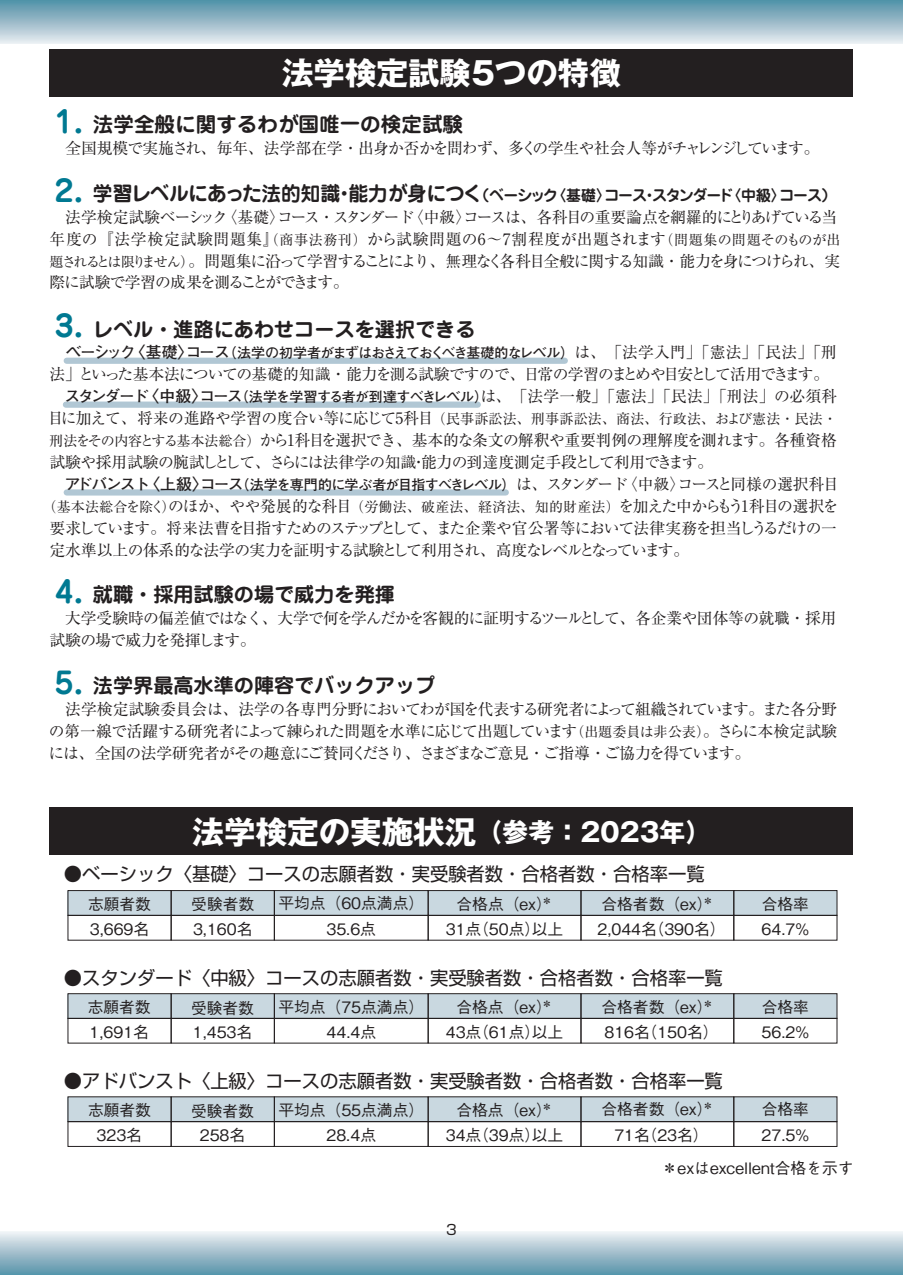
<style>
.page{position:relative;width:903px;height:1275px;background:#fff}
.page>*{position:absolute;margin:0;border:0;box-sizing:border-box;transform-origin:0 0}
.t1{font:700 31.5px "Gothic MB101 Pr 5";color:#fff}
.t2{font:700 29.75px "Jun 501 Pro";color:#007992}
.t3{font:700 26.07px "Gothic MB101 Pr 5";color:#fff}
.t4{font:700 20.47px "Jun 501 Pro";color:#231f20}
.t5{font:700 20.12px "Jun 501 Pro";color:#231f20}
.t6{font:18.55px "Shin Go Pr 6";color:#231f20}
.t7{font:15.75px/21.9px "Ryumin Pr 6";letter-spacing:-.055em;color:#231f20}
.t8{font:500 15.75px/24.3px "Gothic BBB Pr 6";color:#231f20}
.t9{font:15.75px/21.9px "Ryumin Pr 6";letter-spacing:-.035em;color:#231f20}
.t10{font:15.75px/21.9px "Ryumin Pr 6";letter-spacing:-.075em;color:#231f20}
.t11{font:15.75px "Ryumin Pr 6";letter-spacing:-.095em;color:#231f20}
.t12{font:700 15.22px "Jun 501 Pro";letter-spacing:-.075em;color:#231f20}
.t13{font:14px "Ryumin Pr 6";letter-spacing:.01em;color:#231f20}
.t14{font:700 14px "Futo Go B101 Pr 6";letter-spacing:-.085em;color:#231f20}
.t15{font:14px "Shin Go Pr 6";color:#231f20}
.s1{font-size:29.75px;color:#007992}
.s2{font-size:20.12px}
.s3{font-size:14px}
.s4{font-size:15.75px}
.s5{font-family:"Shin Go Pr 6";font-weight:400;font-size:15.75px}
.s6{font-family:"Ryumin Pr 6";font-weight:400;font-size:15.75px}
.s7{font-family:"Futo Go B101 Pr 6";font-weight:700}
.s8{font-family:"Shin Go Pr 6"}
.s9{font-family:"Futo Go B101 Pr 6";font-weight:700;font-size:14px}
.s10{font-size:31.5px}
</style>
<div class="page">
<div style="left:0;top:0;width:903px;height:44px;background:linear-gradient(to bottom,#4f8ea5,#e6e9ee)"></div>
<div style="left:0;top:1232px;width:903px;height:43px;background:linear-gradient(to bottom,#eceef2,#5691a8)"></div>
<div style="left:67px;top:358px;width:498px;height:6px;background:#b1c7d4"></div>
<div style="left:66px;top:402px;width:412px;height:6px;background:#b1c7d4"></div>
<div style="left:67px;top:489px;width:439px;height:7px;background:#b1c7d4"></div>
<div style="left:50px;top:808px;width:803px;height:47px;background:#231f20"></div>
<div style="left:68px;top:890px;width:769px;height:25px;background:#c9d8e0"></div>
<div style="left:68px;top:994px;width:769px;height:24px;background:#c9d8e0"></div>
<div style="left:68px;top:1097px;width:769px;height:25px;background:#c9d8e0"></div>
<div style="left:68px;top:890px;width:103px;height:26px;border:1px solid #231f20"></div>
<div style="left:274px;top:890px;width:154px;height:26px;border:1px solid #231f20"></div>
<div style="left:428px;top:890px;width:153px;height:26px;border:1px solid #231f20"></div>
<div style="left:581px;top:890px;width:153px;height:26px;border:1px solid #231f20"></div>
<div style="left:68px;top:915px;width:103px;height:25px;border:1px solid #231f20"></div>
<div style="left:274px;top:915px;width:154px;height:25px;border:1px solid #231f20"></div>
<div style="left:428px;top:915px;width:153px;height:25px;border:1px solid #231f20"></div>
<div style="left:581px;top:915px;width:153px;height:25px;border:1px solid #231f20"></div>
<div style="left:733px;top:890px;width:104px;height:26px;border:1px solid #231f20"></div>
<div style="left:733px;top:915px;width:104px;height:25px;border:1px solid #231f20"></div>
<div style="left:171px;top:890px;width:104px;height:26px;border:1px solid #231f20"></div>
<div style="left:68px;top:993px;width:103px;height:26px;border:1px solid #231f20"></div>
<div style="left:274px;top:993px;width:154px;height:26px;border:1px solid #231f20"></div>
<div style="left:428px;top:993px;width:153px;height:26px;border:1px solid #231f20"></div>
<div style="left:581px;top:993px;width:153px;height:26px;border:1px solid #231f20"></div>
<div style="left:733px;top:993px;width:104px;height:26px;border:1px solid #231f20"></div>
<div style="left:171px;top:993px;width:104px;height:26px;border:1px solid #231f20"></div>
<div style="left:171px;top:915px;width:104px;height:25px;border:1px solid #231f20"></div>
<div style="left:68px;top:1018px;width:103px;height:25px;border:1px solid #231f20"></div>
<div style="left:274px;top:1018px;width:154px;height:25px;border:1px solid #231f20"></div>
<div style="left:428px;top:1018px;width:153px;height:25px;border:1px solid #231f20"></div>
<div style="left:581px;top:1018px;width:153px;height:25px;border:1px solid #231f20"></div>
<div style="left:733px;top:1018px;width:104px;height:25px;border:1px solid #231f20"></div>
<div style="left:171px;top:1018px;width:104px;height:25px;border:1px solid #231f20"></div>
<div style="left:68px;top:1121px;width:103px;height:26px;border:1px solid #231f20"></div>
<div style="left:171px;top:1121px;width:104px;height:26px;border:1px solid #231f20"></div>
<div style="left:274px;top:1121px;width:154px;height:26px;border:1px solid #231f20"></div>
<div style="left:428px;top:1121px;width:153px;height:26px;border:1px solid #231f20"></div>
<div style="left:581px;top:1121px;width:153px;height:26px;border:1px solid #231f20"></div>
<div style="left:733px;top:1121px;width:104px;height:26px;border:1px solid #231f20"></div>
<div style="left:50px;top:49px;width:803px;height:47px;background:#231f20"></div>
<h1 class="t1" style="left:282px;top:47px;width:340px">法学検定試験5つの特徴</h1>
<p class="t4" style="left:55px;top:108px;width:410px"><span class="s1">1.</span> 法学全般に関するわが国唯一の検定試験</p>
<p class="t7" style="left:50px;top:136px;width:771px">　全国規模で実施され、毎年、法学部在学・出身か否かを問わず、多くの学生や社会人等がチャレンジしています。</p>
<h2 class="t2" style="left:55px;top:167px;width:30px">2.</h2>
<p class="t12" style="left:93px;top:183px;width:745px"><span class="s2">学習レベルにあった法的知識・能力が身につく</span>（ベーシック〈基礎〉コース・スタンダード〈中級〉コース）</p>
<p class="t7" style="left:49px;top:205px;width:792px;text-indent:16px">法学検定試験ベーシック〈基礎〉コース・スタンダード〈中級〉コースは、各科目の重要論点を網羅的にとりあげている当年度の『法学検定試験問題集』<span class="s3">（商事法務刊）</span>から試験問題の6～7割程度が出題されます<span class="s3">（問題集の問題そのものが出題されるとは限りません）</span>。問題集に沿って学習することにより、無理なく各科目全般に関する知識・能力を身につけられ、実際に試験で学習の成果を測ることができます。</p>
<h2 class="t2" style="left:55px;top:302px;width:30px">3.</h2>
<p class="t5" style="left:93px;top:313px;width:384px">レベル・進路にあわせコースを選択できる</p>
<p class="t14" style="left:65px;top:342px;width:773px"><span class="s4">ベーシック</span><span class="s5">〈</span><span class="s4">基礎</span><span class="s5">〉</span><span class="s4">コース</span>（法学の初学者がまずはおさえておくべき基礎的なレベル）<span class="s6">は、「法学入門」「憲法」「民法」「刑</span></p>
<p class="t7" style="left:64px;top:363px;width:774px;text-indent:-15px">法」といった基本法についての基礎的知識・能力を測る試験ですので、日常の学習のまとめや目安として活用できます。<span class="s7">スタンダード</span><span class="s8">〈</span><span class="s7">中級</span><span class="s8">〉</span><span class="s7">コース</span><span class="s9">（法学を学習する者が到達すべきレベル）</span>は、「法学一般」「憲法」「民法」「刑法」の必須科</p>
<p class="t13" style="left:48px;top:408px;width:791px"><span class="s4">目に加えて、将来の進路や学習の度合い等に応じて5科目</span>（民事訴訟法、刑事訴訟法、商法、行政法、および憲法・民法・</p>
<p class="t9" style="left:49px;top:428px;width:789px"><span class="s3">刑法をその内容とする基本法総合）</span>から1科目を選択でき、基本的な条文の解釈や重要判例の理解度を測れます。各種資格試験や採用試験の腕試しとして、さらには法律学の知識・能力の到達度測定手段として利用できます。</p>
<p class="t11" style="left:65px;top:472px;width:775px"><span class="s7">アドバンスト</span><span class="s8">〈</span><span class="s7">上級</span><span class="s8">〉</span><span class="s7">コース</span><span class="s9">（法学を専門的に学ぶ者が目指すべきレベル）</span>は、スタンダード〈中級〉コースと同様の選択科目</p>
<p class="t13" style="left:43px;top:496px;width:798px">（基本法総合を除く）<span class="s4">のほか、やや発展的な科目</span>（労働法、破産法、経済法、知的財産法）<span class="s4">を加えた中からもう1科目の選択を</span></p>
<p class="t10" style="left:49px;top:516px;width:789px">要求しています。将来法曹を目指すためのステップとして、また企業や官公署等において法律実務を担当しうるだけの一定水準以上の体系的な法学の実力を証明する試験として利用され、高度なレベルとなっています。</p>
<h2 class="t2" style="left:55px;top:568px;width:30px">4.</h2>
<p class="t5" style="left:93px;top:578px;width:303px">就職・採用試験の場で威力を発揮</p>
<p class="t7" style="left:50px;top:606px;width:788px;text-indent:16px">大学受験時の偏差値ではなく、大学で何を学んだかを客観的に証明するツールとして、各企業や団体等の就職・採用試験の場で威力を発揮します。</p>
<h2 class="t2" style="left:55px;top:659px;width:30px">5.</h2>
<p class="t5" style="left:93px;top:669px;width:344px">法学界最高水準の陣容でバックアップ</p>
<p class="t7" style="left:48px;top:697px;width:790px;text-align:justify;text-indent:17px">法学検定試験委員会は、法学の各専門分野においてわが国を代表する研究者によって組織されています。また各分野の第一線で活躍する研究者によって練られた問題を水準に応じて出題しています<span class="s3">（出題委員は非公表）</span>。さらに本検定試験には、全国の法学研究者がその趣意にご賛同くださり、さまざまなご意見・ご指導・ご協力を得ています。</p>
<h3 class="t3" style="left:193px;top:810px;width:520px"><span class="s10">法学検定の実施状況</span>（参考：2023年）</h3>
<p class="t6" style="left:64px;top:859px;width:642px">●ベーシック〈基礎〉コースの志願者数・実受験者数・合格者数・合格率一覧</p>
<p class="t8" style="left:88px;top:891px;width:64px">志願者数</p>
<p class="t8" style="left:278px;top:890px;width:147px">平均点（60点満点）</p>
<p class="t8" style="left:601px;top:891px;width:113px">合格者数（ex）<sup>＊</sup></p>
<p class="t8" style="left:90px;top:916px;width:61px">3,669名</p>
<p class="t8" style="left:456px;top:891px;width:98px">合格点（ex）<sup>＊</sup></p>
<p class="t8" style="left:762px;top:890px;width:49px;line-height:24.8px">合格率<br>64.7%</p>
<p class="t8" style="left:191px;top:891px;width:64px">受験者数<br>3,160名</p>
<p class="t8" style="left:326px;top:916px;width:51px">35.6点</p>
<p class="t8" style="left:597px;top:916px;width:130px">2,044名（390名）</p>
<p class="t6" style="left:64px;top:962px;width:660px">●スタンダード〈中級〉コースの志願者数・実受験者数・合格者数・合格率一覧</p>
<p class="t8" style="left:88px;top:994px;width:64px">志願者数</p>
<p class="t8" style="left:191px;top:995px;width:64px">受験者数</p>
<p class="t8" style="left:278px;top:994px;width:147px">平均点（75点満点）</p>
<p class="t8" style="left:89px;top:1019px;width:61px">1,691名</p>
<p class="t8" style="left:193px;top:1019px;width:61px">1,453名</p>
<p class="t8" style="left:326px;top:1019px;width:51px">44.4点</p>
<p class="t6" style="left:64px;top:1065px;width:660px">●アドバンスト〈上級〉コースの志願者数・実受験者数・合格者数・合格率一覧</p>
<p class="t8" style="left:88px;top:1097px;width:64px">志願者数</p>
<p class="t8" style="left:191px;top:1098px;width:64px">受験者数</p>
<p class="t8" style="left:278px;top:1097px;width:147px">平均点（55点満点）</p>
<p class="t8" style="left:96px;top:1122px;width:47px">323名</p>
<p class="t8" style="left:200px;top:1122px;width:47px">258名</p>
<p class="t8" style="left:326px;top:1122px;width:51px">28.4点</p>
<p class="t8" style="left:446px;top:916px;width:119px">31点（50点）以上</p>
<p class="t8" style="left:456px;top:994px;width:98px">合格点（ex）<sup>＊</sup></p>
<p class="t8" style="left:601px;top:994px;width:113px">合格者数（ex）<sup>＊</sup></p>
<p class="t8" style="left:762px;top:994px;width:49px">合格率</p>
<p class="t8" style="left:446px;top:1019px;width:119px">43点（61点）以上</p>
<p class="t8" style="left:604px;top:1019px;width:116px">816名（150名）</p>
<p class="t8" style="left:762px;top:1019px;width:49px">56.2%</p>
<p class="t8" style="left:456px;top:1097px;width:98px">合格点（ex）<sup>＊</sup></p>
<p class="t8" style="left:601px;top:1096px;width:113px">合格者数（ex）<sup>＊</sup></p>
<p class="t8" style="left:762px;top:1096px;width:49px">合格率</p>
<p class="t8" style="left:446px;top:1122px;width:119px">34点（39点）以上</p>
<p class="t8" style="left:614px;top:1122px;width:96px">71名（23名）</p>
<p class="t8" style="left:662px;top:1118px;width:193px;line-height:32.6px;text-indent:100px">27.5%<br>＊exはexcellent合格を示す</p>
<p class="t15" style="left:446px;top:1218px;width:12px">3</p>
</div>
